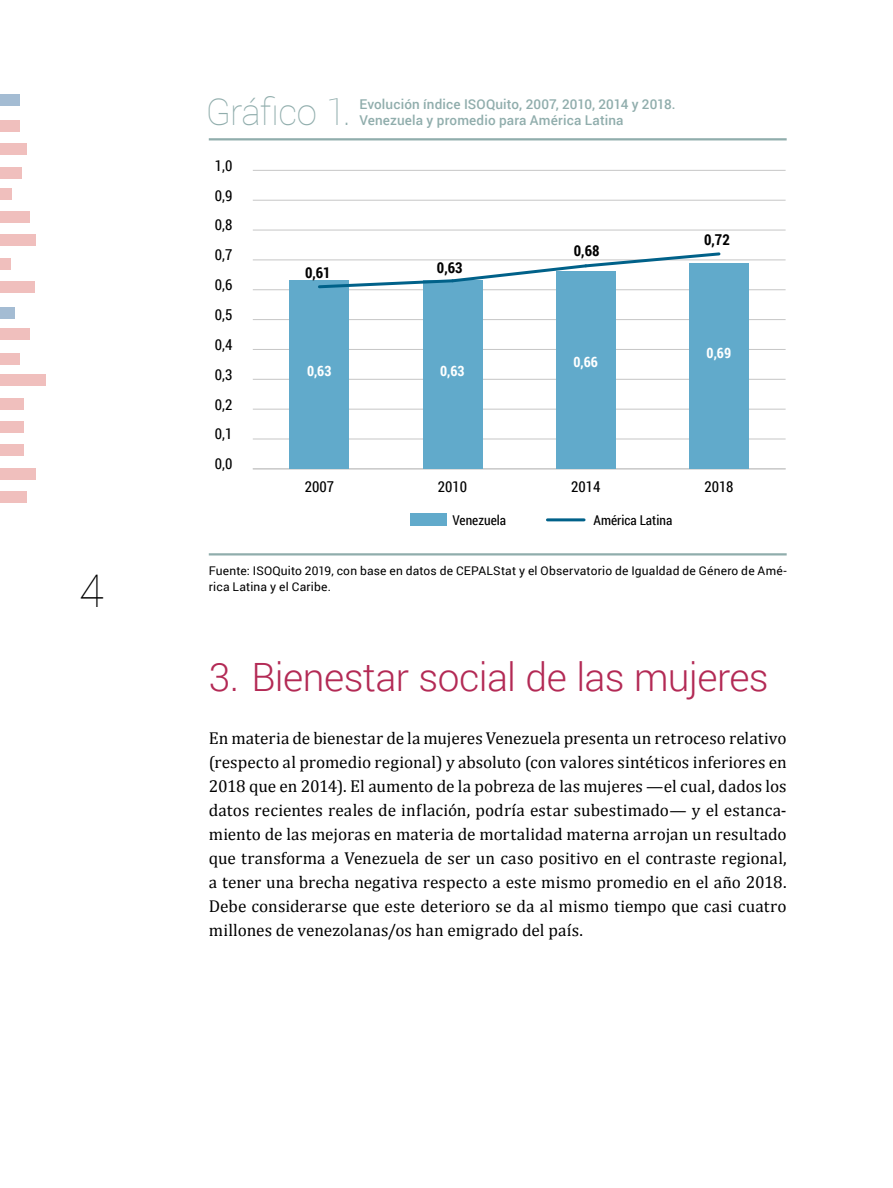
<style>
.page{position:relative;width:893px;height:1188px;background:#fff}
.page>*{position:absolute;margin:0;border:0;box-sizing:border-box;transform-origin:0 0}
.t1{font:100 45px "Roboto";color:#000}
.t2{font:300 39px "Roboto";letter-spacing:-.015em;color:#b32a55}
.t3{font:100 36.75px "Roboto";letter-spacing:-.025em;color:#90adac}
.t4{font:17.25px/24px "Cambria";letter-spacing:.005em;color:#000;text-align:justify}
.t5{font:15px "Roboto Condensed";color:#000}
.t6{font:700 15px "Roboto Condensed";color:#000}
.t7{font:700 14.25px "Roboto Condensed";color:#fff}
.t8{font:500 13.5px/16.5px "Roboto";letter-spacing:.01em;color:#90adac}
.t9{font:13.5px "Roboto Condensed";color:#000}
.t10{font:12px/16.5px "Roboto";letter-spacing:.015em;color:#000}
</style>
<div class="page">
<div style="left:0;top:491px;width:27px;height:12px;background:#f0bfbd"></div>
<div style="left:0;top:468px;width:35px;height:11px;background:#f0bfbd"></div>
<div style="left:0;top:445px;width:23px;height:11px;background:#f0bfbd"></div>
<div style="left:0;top:421px;width:23px;height:12px;background:#f0bfbd"></div>
<div style="left:0;top:398px;width:23px;height:11px;background:#f0bfbd"></div>
<div style="left:0;top:375px;width:46px;height:11px;background:#f0bfbd"></div>
<div style="left:0;top:354px;width:19px;height:11px;background:#f0bfbd"></div>
<div style="left:0;top:328px;width:29px;height:11px;background:#f0bfbd"></div>
<div style="left:0;top:307px;width:15px;height:11px;background:#a4bcd3"></div>
<div style="left:0;top:281px;width:35px;height:12px;background:#f0bfbd"></div>
<div style="left:0;top:258px;width:10px;height:11px;background:#f0bfbd"></div>
<div style="left:0;top:235px;width:35px;height:11px;background:#f0bfbd"></div>
<div style="left:0;top:211px;width:29px;height:12px;background:#f0bfbd"></div>
<div style="left:0;top:188px;width:11px;height:11px;background:#f0bfbd"></div>
<div style="left:0;top:167px;width:22px;height:11px;background:#f0bfbd"></div>
<div style="left:0;top:144px;width:27px;height:11px;background:#f0bfbd"></div>
<div style="left:0;top:120px;width:19px;height:12px;background:#f0bfbd"></div>
<div style="left:0;top:95px;width:19px;height:11px;background:#a4bcd3"></div>
<hr style="left:209px;top:138px;width:578px;height:2px;background:#90adac">
<hr style="left:209px;top:553px;width:578px;height:3px;background:#90adac">
<hr style="left:253px;top:468px;width:533px;height:1px;background:#c6c6c6">
<hr style="left:253px;top:439px;width:533px;height:1px;background:#c6c6c6">
<hr style="left:253px;top:409px;width:533px;height:1px;background:#c6c6c6">
<hr style="left:253px;top:379px;width:533px;height:1px;background:#c6c6c6">
<hr style="left:253px;top:349px;width:533px;height:1px;background:#c6c6c6">
<hr style="left:253px;top:319px;width:533px;height:1px;background:#c6c6c6">
<hr style="left:253px;top:289px;width:533px;height:1px;background:#c6c6c6">
<hr style="left:253px;top:260px;width:533px;height:1px;background:#c6c6c6">
<hr style="left:253px;top:230px;width:533px;height:1px;background:#c6c6c6">
<hr style="left:253px;top:200px;width:533px;height:1px;background:#c6c6c6">
<hr style="left:253px;top:170px;width:533px;height:1px;background:#c6c6c6">
<div style="left:411px;top:514px;width:36px;height:12px;background:#61aacb"></div>
<div style="left:289px;top:281px;width:60px;height:188px;background:#61aacb"></div>
<div style="left:423px;top:281px;width:60px;height:188px;background:#61aacb"></div>
<div style="left:556px;top:272px;width:60px;height:197px;background:#61aacb"></div>
<div style="left:689px;top:263px;width:60px;height:206px;background:#61aacb"></div>
<hr style="left:547px;top:518px;width:37px;height:3px;background:#006189">
<svg style="left:316px;top:252px;width:406px;height:38px"></svg>
<h1 class="t1" style="left:79px;top:560px;width:26px">4</h1>
<h3 class="t3" style="left:206px;top:87px;width:146px">Gráfico 1.</h3>
<p class="t8" style="left:360px;top:95px;width:318px">Evolución índice ISOQuito, 2007, 2010, 2014 y 2018.<br>Venezuela y promedio para América Latina</p>
<p class="t5" style="left:215px;top:155px;width:19px">1,0</p>
<p class="t5" style="left:215px;top:185px;width:19px">0,9</p>
<p class="t5" style="left:215px;top:215px;width:19px">0,8</p>
<p class="t5" style="left:215px;top:245px;width:19px">0,7</p>
<p class="t5" style="left:215px;top:274px;width:19px">0,6</p>
<p class="t5" style="left:215px;top:304px;width:19px">0,5</p>
<p class="t5" style="left:215px;top:334px;width:19px">0,4</p>
<p class="t5" style="left:215px;top:364px;width:19px">0,3</p>
<p class="t5" style="left:215px;top:394px;width:19px">0,2</p>
<p class="t5" style="left:215px;top:424px;width:19px">0,1</p>
<p class="t5" style="left:215px;top:453px;width:19px">0,0</p>
<p class="t6" style="left:305px;top:263px;width:27px">0,61</p>
<p class="t6" style="left:437px;top:257px;width:27px">0,63</p>
<p class="t7" style="left:307px;top:361px;width:26px">0,63</p>
<p class="t7" style="left:440px;top:361px;width:26px">0,63</p>
<p class="t6" style="left:574px;top:240px;width:27px">0,68</p>
<p class="t7" style="left:573px;top:352px;width:26px">0,66</p>
<p class="t6" style="left:704px;top:229px;width:27px">0,72</p>
<p class="t7" style="left:707px;top:343px;width:26px">0,69</p>
<p class="t5" style="left:305px;top:476px;width:31px">2007</p>
<p class="t5" style="left:438px;top:476px;width:31px">2010</p>
<p class="t5" style="left:571px;top:476px;width:31px">2014</p>
<p class="t5" style="left:704px;top:476px;width:31px">2018</p>
<p class="t9" style="left:452px;top:511px;width:55px">Venezuela</p>
<p class="t9" style="left:593px;top:511px;width:80px">América Latina</p>
<p class="t10" style="left:209px;top:562px;width:579px">Fuente: ISOQuito 2019, con base en datos de CEPALStat y el Observatorio de Igualdad de Género de Amé&shy;rica Latina y el Caribe.</p>
<h2 class="t2" style="left:209px;top:650px;width:562px">3. Bienestar social de las mujeres</h2>
<p class="t4" style="left:209px;top:726px;width:579px">En materia de bienestar de la mujeres Venezuela presenta un retroceso relativo (respecto al promedio regional) y absoluto (con valores sintéticos inferiores en 2018 que en 2014). El aumento de la pobreza de las mujeres —el cual, dados los datos recientes reales de inflación, podría estar subestimado— y el estanca&shy;miento de las mejoras en materia de mortalidad materna arrojan un resultado que transforma a Venezuela de ser un caso positivo en el contraste regional, a tener una brecha negativa respecto a este mismo promedio en el año 2018.<br>Debe considerarse que este deterioro se da al mismo tiempo que casi cuatro millones de venezolanas/os han emigrado del país.</p>
</div>
